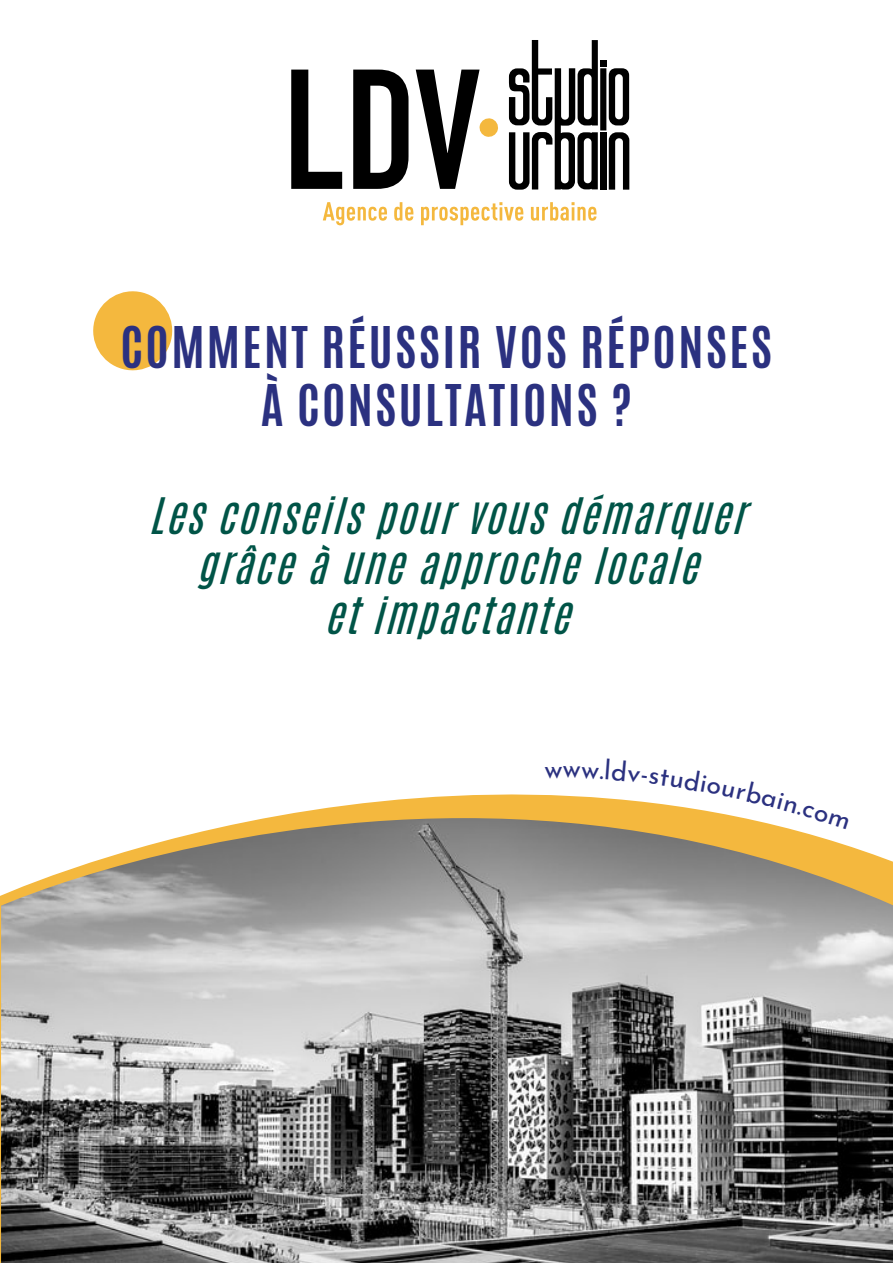
<style>
.page{position:relative;width:893px;height:1263px;background:#fff}
.page>*{position:absolute;margin:0;border:0;box-sizing:border-box;transform-origin:0 0}
.t1{font:700 48px/57.6px "Antonio";letter-spacing:.05em;color:#2b3180;text-align:center}
.t2{font:italic 42px/50.4px "Antonio";color:#005447;text-align:center}
.t3{font:27px "Josefin Sans";color:#2b3180}
</style>
<div class="page">
<svg style="left:0;top:794px;width:563px;height:469px"></svg>
<svg style="left:93px;top:291px;width:80px;height:80px"></svg>
<svg style="left:509px;top:40px;width:120px;height:150px"></svg>
<svg style="left:291px;top:70px;width:51px;height:119px"></svg>
<svg style="left:353px;top:70px;width:55px;height:119px"></svg>
<svg style="left:416px;top:70px;width:82px;height:119px"></svg>
<svg style="left:323px;top:202px;width:64px;height:23px"></svg>
<svg style="left:394px;top:202px;width:19px;height:19px"></svg>
<svg style="left:421px;top:202px;width:102px;height:23px"></svg>
<svg style="left:531px;top:202px;width:65px;height:19px"></svg>
<img style="left:1px;top:818px;width:892px;height:445px">
<svg style="left:563px;top:795px;width:286px;height:34px"></svg>
<p class="t1" style="left:121px;top:319px;width:653px">COMMENT RÉUSSIR VOS RÉPONSES<br>À CONSULTATIONS ?</p>
<p class="t2" style="left:148px;top:491px;width:614px">Lesconseilspourvousdémarquer grâceàuneapprochelocale etimpactante</p>
<p class="t3" style="left:544px;top:746px;width:20px">w</p>
</div>
